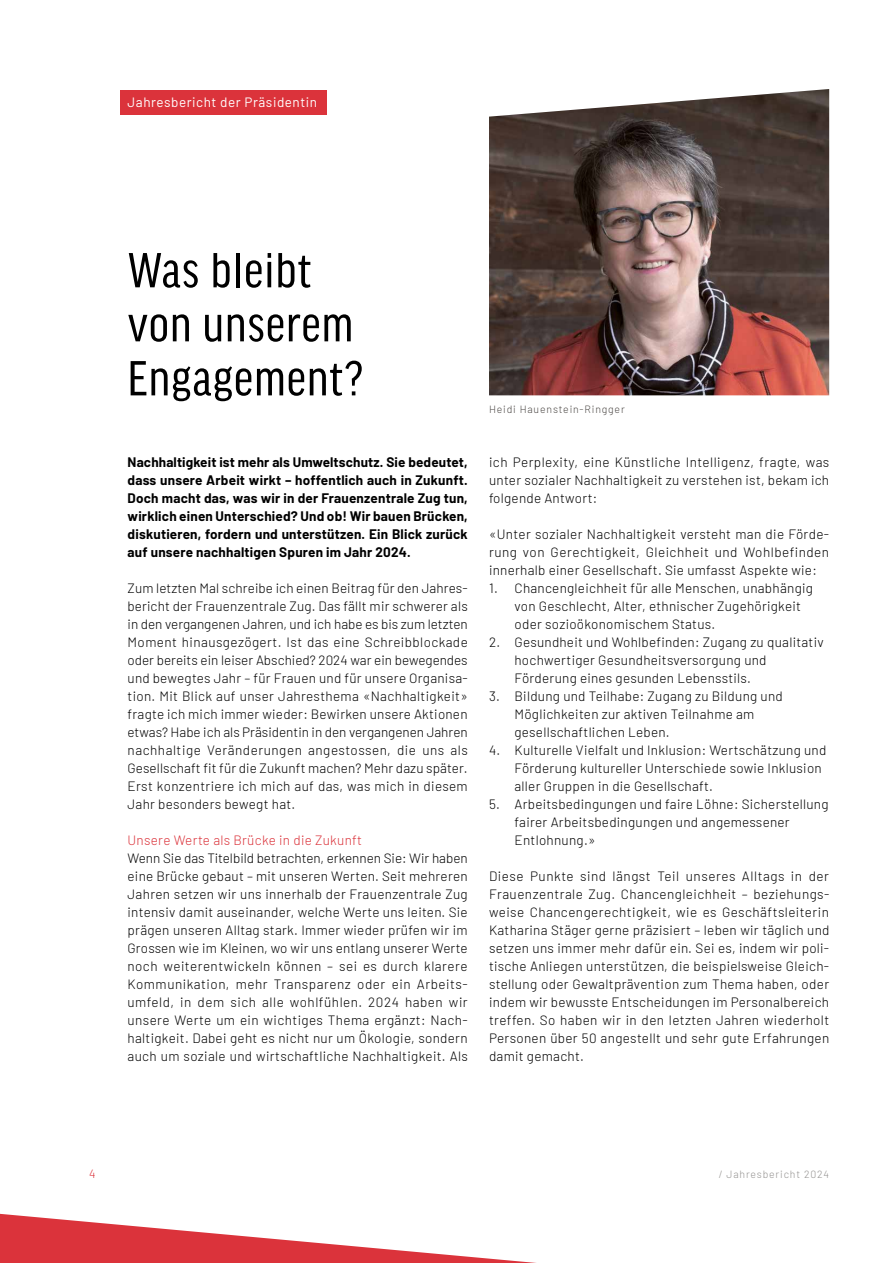
<style>
.page{position:relative;width:893px;height:1263px;background:#fff}
.page>*{position:absolute;margin:0;border:0;box-sizing:border-box;transform-origin:0 0}
.t1{font:condensed 52.5px/54px "Good Headline Pro";letter-spacing:.02em;color:#000}
.t2{font:300 13.5px/18px "Barlow";letter-spacing:.02em;color:#000;text-align:justify}
.t3{font:700 13.5px/18px "Barlow";letter-spacing:.015em;color:#000;text-align:justify}
.t4{font:300 13.5px "Barlow";letter-spacing:.02em;color:#db333b}
.t5{font:13.5px "Barlow";letter-spacing:.04em;color:#fff}
.t6{font:300 12px "Barlow";color:#db333b}
.t7{font:300 10.5px "Barlow";letter-spacing:.08em;color:#4b4744}
.t8{font:300 10.5px "Barlow";letter-spacing:.08em;color:#949290}
</style>
<div class="page">
<img style="left:489px;top:89px;width:340px;height:306px">
<svg style="left:0;top:1213px;width:536px;height:50px"></svg>
<div style="left:120px;top:90px;width:207px;height:25px;background:#db333b"></div>
<p class="t5" style="left:128px;top:93px;width:191px">Jahresbericht der Präsidentin</p>
<h1 class="t1" style="left:128px;top:243px;width:237px">Was bleibt von unserem<br>Engagement?</h1>
<p class="t3" style="left:128px;top:452px;width:342px">Nachhaltigkeit ist mehr als Umweltschutz. Sie bedeutet, dass unsere Arbeit wirkt – hoffentlich auch in Zukunft.<br>Doch macht das, was wir in der Frauenzentrale Zug tun, wirklich einen Unterschied? Und ob! Wir bauen Brücken, diskutieren, fordern und unterstützen. Ein Blick zurück auf unsere nachhaltigen Spuren im Jahr 2024.</p>
<p class="t2" style="left:128px;top:578px;width:342px">Zum letzten Mal schreibe ich einen Beitrag für den Jahres&shy;bericht der Frauenzentrale Zug. Das fällt mir schwerer als in den vergangenen Jahren, und ich habe es bis zum letzten Moment hinausgezögert. Ist das eine Schreibblockade oder bereits ein leiser Abschied? 2024 war ein bewegendes und bewegtes Jahr – für Frauen und für unsere Organisa&shy;tion. Mit Blick auf unser Jahresthema «Nachhaltigkeit» fragte ich mich immer wieder: Bewirken unsere Aktionen etwas? Habe ich als Präsidentin in den vergangenen Jahren nachhaltige Veränderungen angestossen, die uns als Gesellschaft fit für die Zukunft machen? Mehr dazu später.<br>Erst konzentriere ich mich auf das, was mich in diesem Jahr besonders bewegt hat.</p>
<p class="t4" style="left:128px;top:831px;width:236px">Unsere Werte als Brücke in die Zukunft</p>
<p class="t2" style="left:128px;top:848px;width:342px">Wenn Sie das Titelbild betrachten, erkennen Sie: Wir haben eine Brücke gebaut – mit unseren Werten. Seit mehreren Jahren setzen wir uns innerhalb der Frauenzentrale Zug intensiv damit auseinander, welche Werte uns leiten. Sie prägen unseren Alltag stark. Immer wieder prüfen wir im Grossen wie im Kleinen, wo wir uns entlang unserer Werte noch weiterentwickeln können – sei es durch klarere Kommunikation, mehr Transparenz oder ein Arbeits&shy;umfeld, in dem sich alle wohlfühlen. 2024 haben wir unsere Werte um ein wichtiges Thema ergänzt: Nach&shy;haltigkeit. Dabei geht es nicht nur um Ökologie, sondern auch um soziale und wirtschaftliche Nachhaltigkeit. Als</p>
<p class="t7" style="left:489px;top:402px;width:137px">Heidi Hauenstein-Ringger</p>
<p class="t2" style="left:489px;top:452px;width:342px">ich Perplexity, eine Künstliche Intelligenz, fragte, was unter sozialer Nachhaltigkeit zu verstehen ist, bekam ich folgende Antwort:</p>
<p class="t2" style="left:489px;top:524px;width:342px">«Unter sozialer Nachhaltigkeit versteht man die Förde&shy;rung von Gerechtigkeit, Gleichheit und Wohlbefinden innerhalb einer Gesellschaft. Sie umfasst Aspekte wie:</p>
<p class="t2" style="left:514px;top:578px;width:300px;text-align:left;text-indent:-26px">1. Chancengleichheit für alle Menschen, unabhängig von Geschlecht, Alter, ethnischer Zugehörigkeit oder sozioökonomischem Status.</p>
<p class="t2" style="left:514px;top:632px;width:311px;text-align:left;text-indent:-26px">2. Gesundheit und Wohlbefinden: Zugang zu qualitativ hochwertiger Gesundheitsversorgung und<br>Förderung eines gesunden Lebensstils.</p>
<p class="t2" style="left:514px;top:686px;width:270px;text-align:left;text-indent:-26px">3. Bildung und Teilhabe: Zugang zu Bildung und<br>Möglichkeiten zur aktiven Teilnahme am gesellschaftlichen Leben.</p>
<p class="t2" style="left:514px;top:740px;width:313px;text-align:left;text-indent:-26px">4. Kulturelle Vielfalt und Inklusion: Wertschätzung und<br>Förderung kultureller Unterschiede sowie Inklusion aller Gruppen in die Gesellschaft.</p>
<p class="t2" style="left:514px;top:794px;width:316px;text-align:left;text-indent:-26px">5. Arbeitsbedingungen und faire Löhne: Sicherstellung fairer Arbeitsbedingungen und angemessener<br>Entlohnung.»</p>
<p class="t2" style="left:489px;top:866px;width:342px">Diese Punkte sind längst Teil unseres Alltags in der Frauenzentrale Zug. Chancengleichheit – beziehungs&shy;weise Chancengerechtigkeit, wie es Geschäftsleiterin Katharina Stäger gerne präzisiert – leben wir täglich und setzen uns immer mehr dafür ein. Sei es, indem wir poli&shy;tische Anliegen unterstützen, die beispielsweise Gleich&shy;stellung oder Gewaltprävention zum Thema haben, oder indem wir bewusste Entscheidungen im Personalbereich treffen. So haben wir in den letzten Jahren wiederholt Personen über 50 angestellt und sehr gute Erfahrungen damit gemacht.</p>
<p class="t6" style="left:89px;top:1165px;width:8px">4</p>
<p class="t8" style="left:719px;top:1167px;width:112px">/ Jahresbericht 2024</p>
</div>
